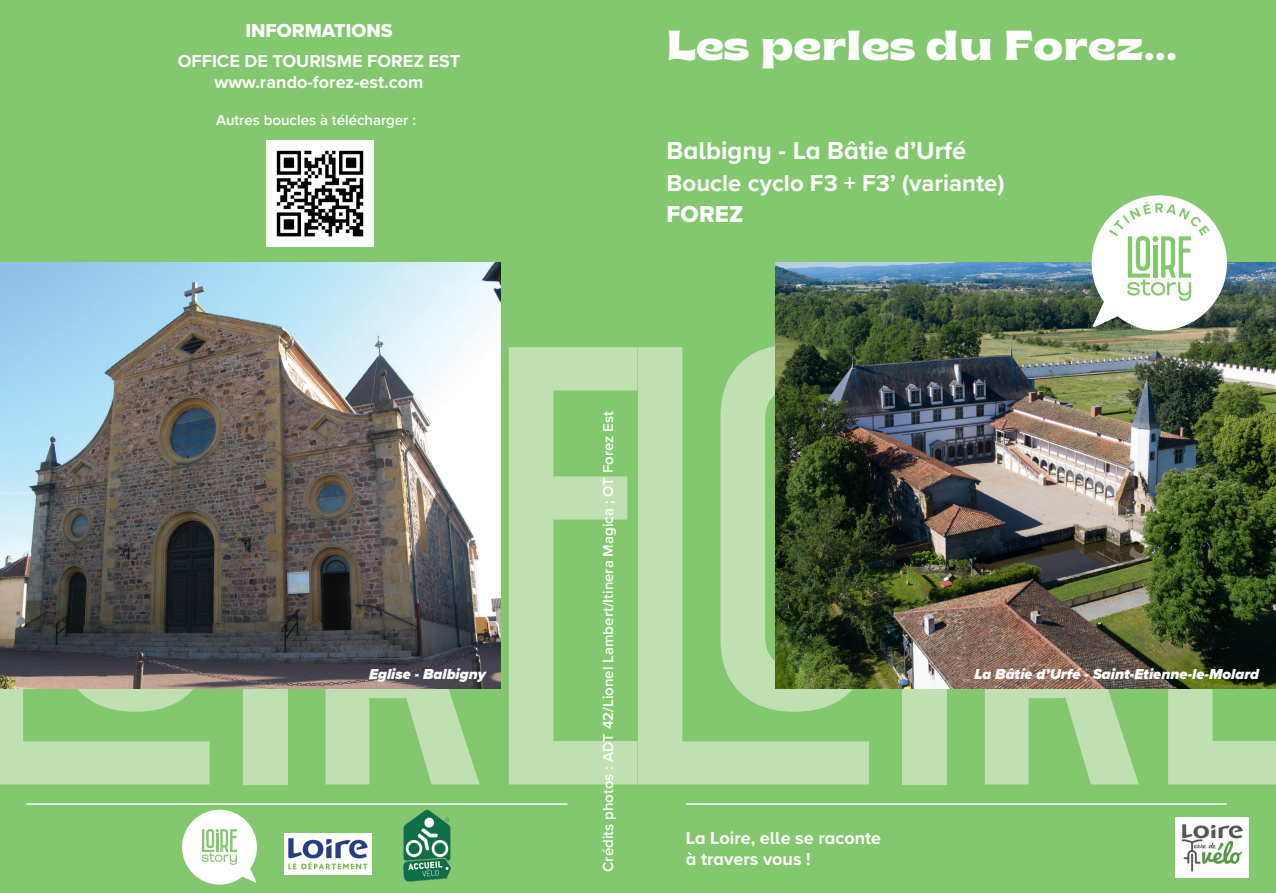
<style>
.page{position:relative;width:1276px;height:893px;background:#fff}
.page>*{position:absolute;margin:0;border:0;box-sizing:border-box;transform-origin:0 0}
.t1{font:700 42px "Brice";color:#fff}
.t2{font:700 25.5px "Proxima Nova A";color:#fff}
.t3{font:700 24px "Proxima Nova";color:#fff}
.t4{font:24px "Proxima Nova Extrabld";color:#fff}
.t5{font:19.5px "Proxima Nova Extrabld";color:#fff}
.t6{font:700 18px "Proxima Nova";color:#fff}
.t7{font:700 18px "Proxima Nova A";color:#fff}
.t8{font:600 15px "Proxima Nova";color:#fff}
.t9{font:italic 900 15px "Proxima Nova";color:#fff}
</style>
<div class="page">
<div style="left:638px;top:0;width:638px;height:893px;background:#83c76f"></div>
<svg style="left:638px;top:347px;width:231px;height:437px;fill:#c0dfb3"></svg>
<svg style="left:720px;top:346px;width:149px;height:366px;fill:#c0dfb3"></svg>
<svg style="left:1168px;top:689px;width:108px;height:95px;fill:#c0dfb3"></svg>
<div style="left:902px;top:436px;width:45px;height:348px;background:#c0dfb3"></div>
<svg style="left:984px;top:689px;width:155px;height:95px;fill:#c0dfb3"></svg>
<hr style="left:686px;top:803px;width:540px;height:2px;background:#fff">
<div style="left:0;top:0;width:638px;height:893px;background:#83c76f"></div>
<svg style="left:0;top:689px;width:210px;height:95px;fill:#c0dfb3"></svg>
<svg style="left:61px;top:689px;width:149px;height:23px;fill:#c0dfb3"></svg>
<svg style="left:509px;top:347px;width:128px;height:437px;fill:#c0dfb3"></svg>
<div style="left:243px;top:436px;width:45px;height:348px;background:#c0dfb3"></div>
<svg style="left:325px;top:689px;width:154px;height:95px;fill:#c0dfb3"></svg>
<img style="left:0;top:262px;width:501px;height:427px">
<hr style="left:27px;top:803px;width:540px;height:2px;background:#fff">
<img style="left:267px;top:140px;width:106px;height:107px">
<img style="left:775px;top:262px;width:501px;height:427px">
<svg style="left:1091px;top:195px;width:136px;height:136px"></svg>
<img style="left:1175px;top:817px;width:73px;height:60px">
<img style="left:284px;top:834px;width:88px;height:40px">
<img style="left:399px;top:803px;width:57px;height:79px">
<svg style="left:182px;top:810px;width:75px;height:75px"></svg>
<p class="t5" style="left:245px;top:16px;width:149px">INFORMATIONS</p>
<p class="t6" style="left:178px;top:47px;width:284px">OFFICE DE TOURISME FOREZ EST</p>
<p class="t6" style="left:214px;top:69px;width:210px">www.rando-forez-est.com</p>
<p class="t8" style="left:216px;top:108px;width:201px">Autres boucles à télécharger :</p>
<p class="t1" style="left:666px;top:15px;width:512px">Les perles du Forez...</p>
<p class="t2" style="left:666px;top:132px;width:301px">Balbigny - La Bâtie d’Urfé</p>
<p class="t3" style="left:666px;top:165px;width:339px">Boucle cyclo F3 + F3’ (variante)</p>
<p class="t4" style="left:666px;top:196px;width:78px">FOREZ</p>
<p class="t8" style="left:597px;top:872px;width:462px;rotate:-90deg">Crédits photos : ADT 42/Lionel Lambert/Itinera Magica ; OT Forez Est</p>
<p class="t9" style="left:369px;top:663px;width:118px">Eglise - Balbigny</p>
<p class="t9" style="left:974px;top:663px;width:286px">La Bâtie d’Urfé - Saint-Etienne-le-Molard</p>
<p class="t7" style="left:686px;top:824px;width:197px">La Loire, elle se raconte</p>
<p class="t7" style="left:686px;top:845px;width:126px">à travers vous !</p>
</div>
